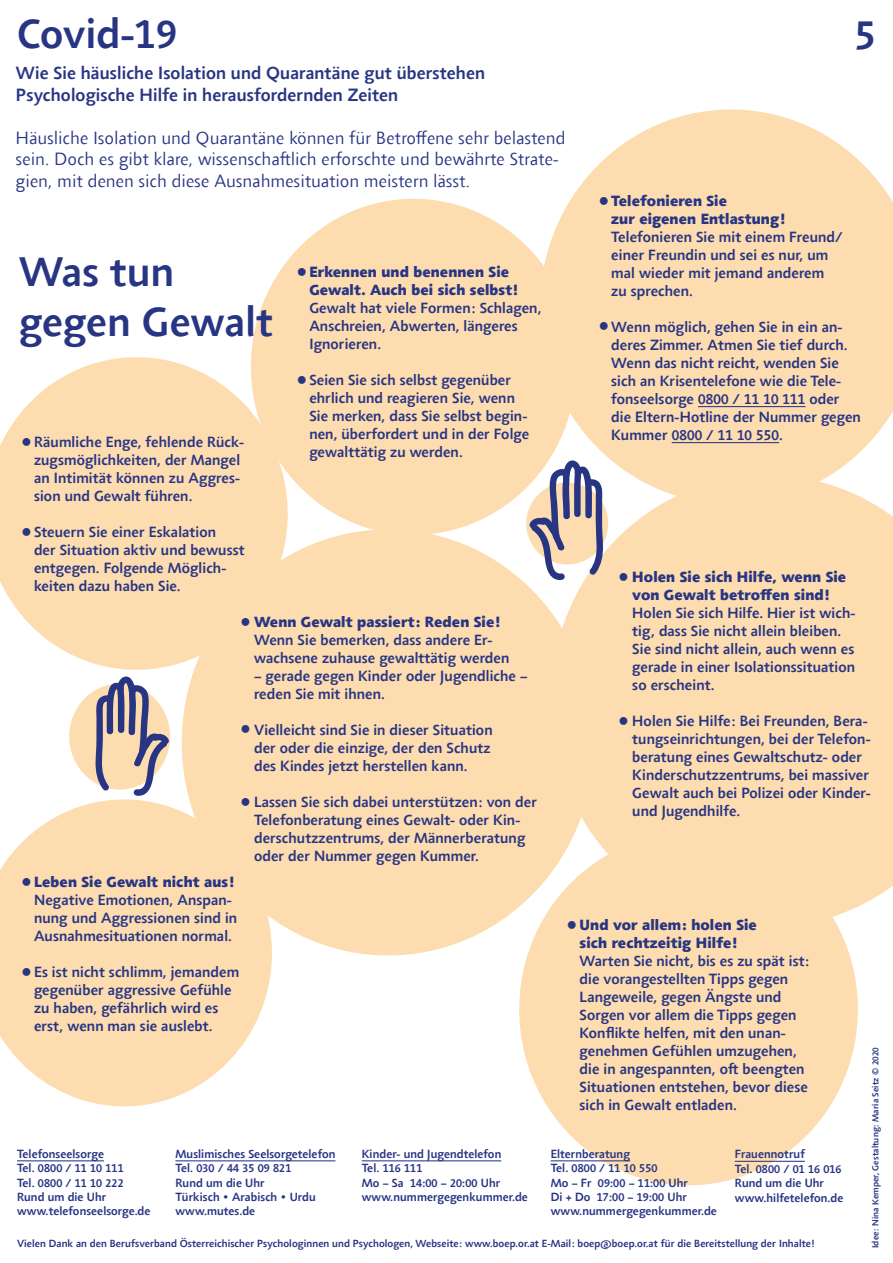
<style>
.page{position:relative;width:893px;height:1263px;background:#fff}
.page>*{position:absolute;margin:0;border:0;box-sizing:border-box;transform-origin:0 0}
.t1{font:500 42px/50.4px "Agilita Com";letter-spacing:.01em;color:#283583}
.t2{font:300 18px/21.6px "Agilita Com";letter-spacing:.01em;color:#283583}
.t3{font:500 18px/21.6px "Agilita Com";letter-spacing:.01em;color:#283583}
.t4{font:500 18px "Franklin Gothic";color:#283583}
.t5{font:500 15px/18px "Agilita Com";letter-spacing:.01em;color:#283583}
.t6{font:800 15px/18px "Agilita Com";letter-spacing:.01em;color:#283583}
.t7{font:500 12px/14.4px "Agilita Com";letter-spacing:.01em;color:#283583}
.t8{font:500 10.5px "Agilita Com";letter-spacing:.01em;color:#283583}
.t9{font:500 9px "Agilita Com";letter-spacing:.01em;color:#283583}
</style>
<div class="page">
<div style="left:69px;top:684px;width:101px;height:105px;background:#fddcaf;border-radius:50%"></div>
<div style="left:519px;top:833px;width:339px;height:352px;background:#fddcaf;border-radius:50%"></div>
<div style="left:551px;top:504px;width:342px;height:422px;background:#fddcaf"></div>
<div style="left:182px;top:529px;width:412px;height:426px;background:#fddcaf;border-radius:50%"></div>
<div style="left:251px;top:199px;width:325px;height:336px;background:#fddcaf;border-radius:50%"></div>
<svg style="left:0;top:357px;width:288px;height:313px;fill:#fddcaf"></svg>
<svg style="left:0;top:799px;width:272px;height:307px;fill:#fddcaf"></svg>
<svg style="left:540px;top:109px;width:353px;height:395px;fill:#fddcaf"></svg>
<div style="left:526px;top:482px;width:82px;height:82px;background:#fddcaf;border-radius:50%"></div>
<svg style="left:528px;top:458px;width:75px;height:123px"></svg>
<hr style="left:698px;top:406px;width:107px;height:1px;background:#283583">
<hr style="left:672px;top:442px;width:107px;height:1px;background:#283583">
<svg style="left:95px;top:676px;width:75px;height:120px"></svg>
<hr style="left:735px;top:1161px;width:70px;height:1px;background:#283583">
<hr style="left:551px;top:1160px;width:79px;height:1px;background:#283583">
<hr style="left:362px;top:1160px;width:139px;height:1px;background:#283583">
<hr style="left:175px;top:1160px;width:160px;height:1px;background:#283583">
<hr style="left:17px;top:1160px;width:87px;height:1px;background:#283583">
<h1 class="t1" style="left:17px;top:13px;width:162px">Covid-19</h1>
<p class="t3" style="left:16px;top:64px;width:471px">Wie Sie häusliche Isolation und Quarantäne gut überstehen<br>Psychologische Hilfe in herausfordernden Zeiten</p>
<p class="t2" style="left:16px;top:129px;width:551px">Häusliche Isolation und Quarantäne können für Betroffene sehr belastend sein. Doch es gibt klare, wissenschaftlich erforschte und bewährte Strate&shy;gien, mit denen sich diese Ausnahmesituation meistern lässt.</p>
<h1 class="t1" style="left:19px;top:251px;width:255px">Was tun gegen Gewalt</h1>
<p class="t5" style="left:34px;top:434px;width:212px">Räumliche Enge, fehlende Rück&shy;zugsmöglichkeiten, der Mangel an Intimität können zu Aggres&shy;sion und Gewalt führen.</p>
<p class="t5" style="left:34px;top:524px;width:212px">Steuern Sie einer Eskalation<br>der Situation aktiv und bewusst entgegen. Folgende Möglich&shy;keiten dazu haben Sie.</p>
<p class="t4" style="left:21px;top:431px;width:12px">●</p>
<p class="t4" style="left:21px;top:520px;width:12px">●</p>
<p class="t6" style="left:309px;top:264px;width:211px">Erkennen und benennen Sie<br>Gewalt. Auch bei sich selbst!</p>
<p class="t5" style="left:309px;top:300px;width:234px">Gewalt hat viele Formen: Schlagen,<br>Anschreien, Abwerten, längeres<br>Ignorieren.</p>
<p class="t5" style="left:309px;top:372px;width:221px">Seien Sie sich selbst gegenüber ehrlich und reagieren Sie, wenn<br>Sie merken, dass Sie selbst begin&shy;nen, überfordert und in der Folge gewalttätig zu werden.</p>
<p class="t4" style="left:296px;top:261px;width:12px">●</p>
<p class="t4" style="left:296px;top:368px;width:12px">●</p>
<p class="t6" style="left:254px;top:614px;width:248px">Wenn Gewalt passiert: Reden Sie!</p>
<p class="t5" style="left:254px;top:632px;width:257px">Wenn Sie bemerken, dass andere Er&shy;wachsene zuhause gewalttätig werden</p>
<p class="t5" style="left:254px;top:668px;width:275px">– gerade gegen Kinder oder Jugendliche – reden Sie mit ihnen.</p>
<p class="t5" style="left:254px;top:722px;width:240px">Vielleicht sind Sie in dieser Situation der oder die einzige, der den Schutz des Kindes jetzt herstellen kann.</p>
<p class="t5" style="left:254px;top:794px;width:284px">Lassen Sie sich dabei unterstützen: von der Telefonberatung eines Gewalt- oder Kin&shy;derschutzzentrums, der Männerberatung oder der Nummer gegen Kummer.</p>
<p class="t4" style="left:240px;top:611px;width:12px">●</p>
<p class="t4" style="left:240px;top:717px;width:12px">●</p>
<p class="t4" style="left:240px;top:790px;width:12px">●</p>
<h1 class="t1" style="left:855px;top:14px;width:22px">5</h1>
<p class="t6" style="left:611px;top:193px;width:176px">Telefonieren Sie<br>zur eigenen Entlastung!</p>
<p class="t5" style="left:611px;top:229px;width:233px">Telefonieren Sie mit einem Freund/ einer Freundin und sei es nur, um mal wieder mit jemand anderem zu sprechen.</p>
<p class="t5" style="left:611px;top:319px;width:251px">Wenn möglich, gehen Sie in ein an&shy;deres Zimmer. Atmen Sie tief durch.<br>Wenn das nicht reicht, wenden Sie sich an Krisentelefone wie die Tele&shy;fonseelsorge 0800 / 11 10 111 oder die Eltern-Hotline der Nummer gegen<br>Kummer 0800 / 11 10 550.</p>
<p class="t4" style="left:598px;top:190px;width:12px">●</p>
<p class="t4" style="left:598px;top:315px;width:12px">●</p>
<p class="t6" style="left:632px;top:569px;width:215px">Holen Sie sich Hilfe, wenn Sie von Gewalt betroffen sind!</p>
<p class="t5" style="left:632px;top:605px;width:224px">Holen Sie sich Hilfe. Hier ist wich&shy;tig, dass Sie nicht allein bleiben.<br>Sie sind nicht allein, auch wenn es gerade in einer Isolationssituation so erscheint.</p>
<p class="t5" style="left:632px;top:713px;width:240px">Holen Sie Hilfe: Bei Freunden, Bera&shy;tungseinrichtungen, bei der Telefon&shy;beratung eines Gewaltschutz- oder Kinderschutzzentrums, bei massiver Gewalt auch bei Polizei oder Kinder&shy;und Jugendhilfe.</p>
<p class="t4" style="left:618px;top:566px;width:12px">●</p>
<p class="t4" style="left:618px;top:710px;width:12px">●</p>
<p class="t6" style="left:34px;top:874px;width:202px">Leben Sie Gewalt nicht aus!</p>
<p class="t5" style="left:34px;top:892px;width:205px">Negative Emotionen, Anspan&shy;nung und Aggressionen sind in<br>Ausnahmesituationen normal.</p>
<p class="t5" style="left:34px;top:964px;width:207px">Es ist nicht schlimm, jemandem gegenüber aggressive Gefühle zu haben, gefährlich wird es erst, wenn man sie auslebt.</p>
<p class="t4" style="left:21px;top:870px;width:12px">●</p>
<p class="t4" style="left:21px;top:960px;width:12px">●</p>
<p class="t7" style="left:17px;top:1148px;width:135px">Telefonseelsorge<br>Tel. 0800 / 11 10 111<br>Tel. 0800 / 11 10 222<br>Rund um die Uhr www.telefonseelsorge.de</p>
<p class="t7" style="left:175px;top:1148px;width:162px">Muslimisches Seelsorgetelefon<br>Tel. 030 / 44 35 09 821<br>Rund um die Uhr<br>Türkisch • Arabisch • Urdu www.mutes.de</p>
<p class="t7" style="left:362px;top:1148px;width:168px">Kinder- und Jugendtelefon<br>Tel. 116 111<br>Mo – Sa 14:00 – 20:00 Uhr www.nummergegenkummer.de</p>
<p class="t6" style="left:580px;top:917px;width:179px">Und vor allem: holen Sie sich rechtzeitig Hilfe!</p>
<p class="t5" style="left:580px;top:953px;width:231px">Warten Sie nicht, bis es zu spät ist: die vorangestellten Tipps gegen<br>Langeweile, gegen Ängste und<br>Sorgen vor allem die Tipps gegen<br>Konflikte helfen, mit den unan&shy;genehmen Gefühlen umzugehen, die in angespannten, oft beengten<br>Situationen entstehen, bevor diese sich in Gewalt entladen.</p>
<p class="t4" style="left:567px;top:913px;width:12px">●</p>
<p class="t7" style="left:551px;top:1148px;width:168px">Elternberatung<br>Tel. 0800 / 11 10 550<br>Mo – Fr 09:00 – 11:00 Uhr<br>Di + Do 17:00 – 19:00 Uhr www.nummergegenkummer.de</p>
<p class="t7" style="left:735px;top:1148px;width:110px">Frauennotruf<br>Tel. 0800 / 01 16 016<br>Rund um die Uhr www.hilfetelefon.de</p>
<p class="t8" style="left:17px;top:1239px;width:799px">Vielen Dank an den Berufsverband Österreichischer Psychologinnen und Psychologen, Webseite: www.boep.or.at E-Mail: boep@boep.or.at für die Bereitstellung der Inhalte!</p>
<p class="t9" style="left:872px;top:1248px;width:202px;rotate:-90deg">Idee: Nina Kemper, Gestaltung: Maria Seitz © 2020</p>
</div>
